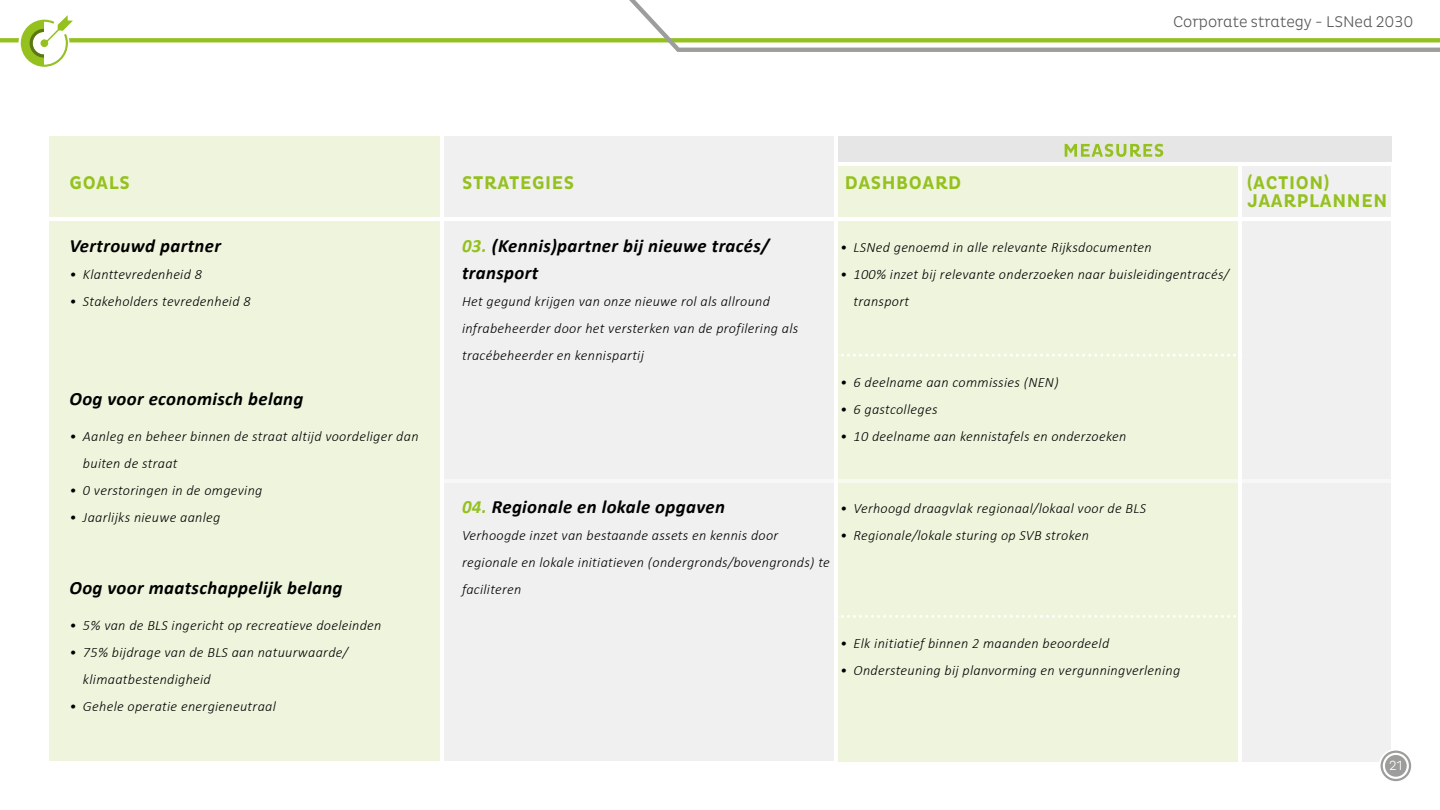
<style>
.page{position:relative;width:1440px;height:810px;background:#fff}
.page>*{position:absolute;margin:0;border:0;box-sizing:border-box;transform-origin:0 0}
.t1{font:italic 700 18.75px/27px "Calibri";letter-spacing:.02em;color:#000}
.t2{font:700 18.75px/18px "Pluto Cond";letter-spacing:.035em;color:#95c11f}
.t3{font:300 15.75px "Pluto Cond";color:#575756}
.t4{font:italic 300 14.25px/27px "Calibri";letter-spacing:.02em;color:#000}
.t5{font:300 13.5px "Pluto Cond";color:#fff}
.s1{color:#95c11f}
</style>
<div class="page">
<div style="left:49px;top:136px;width:393px;height:625px;background:#eff5dd"></div>
<div style="left:442px;top:136px;width:394px;height:625px;background:#f0f0f0"></div>
<div style="left:836px;top:165px;width:404px;height:596px;background:#eff5dd"></div>
<div style="left:1240px;top:165px;width:151px;height:596px;background:#f0f0f0"></div>
<div style="left:836px;top:136px;width:555px;height:29px;background:#e6e6e6"></div>
<hr style="left:44px;top:217px;width:1364px;height:4px;background:#fff">
<hr style="left:836px;top:163px;width:572px;height:3px;background:#fff">
<hr style="left:440px;top:123px;width:3px;height:687px;background:#fff">
<hr style="left:835px;top:123px;width:3px;height:687px;background:#fff">
<hr style="left:1238px;top:165px;width:3px;height:645px;background:#fff">
<hr style="left:441px;top:479px;width:965px;height:3px;background:#fff">
<svg style="left:1379px;top:749px;width:34px;height:34px"></svg>
<div style="left:1385px;top:755px;width:22px;height:22px;background:#9d9d9c;border-radius:50%"></div>
<div style="left:1381px;top:751px;width:30px;height:30px;border:2px solid #9d9d9c;border-radius:50%"></div>
<svg style="left:838px;top:354px;width:398px;height:3px"></svg>
<svg style="left:838px;top:615px;width:398px;height:3px"></svg>
<svg style="left:0;top:0;width:1440px;height:67px"></svg>
<svg style="left:1065px;top:144px;width:98px;height:13px"></svg>
<p class="t3" style="left:1173px;top:16px;width:242px">Corporate strategy - LSNed 2030</p>
<h1 class="t2" style="left:70px;top:175px;width:62px">GOALS</h1>
<h1 class="t2" style="left:462px;top:175px;width:114px">STRATEGIES</h1>
<h1 class="t2" style="left:845px;top:175px;width:118px">DASHBOARD</h1>
<h1 class="t2" style="left:1247px;top:174px;width:141px">(ACTION)<br>JAARPLANNEN</h1>
<h1 class="t1" style="left:69px;top:233px;width:153px">Vertrouwd partner</h1>
<p class="t4" style="left:69px;top:262px;width:134px">• Klanttevredenheid 8</p>
<p class="t4" style="left:69px;top:289px;width:183px">• Stakeholders tevredenheid 8</p>
<h1 class="t1" style="left:69px;top:386px;width:235px">Oog voor economisch belang</h1>
<p class="t4" style="left:83px;top:424px;width:337px;text-indent:-13px">• Aanleg en beheer binnen de straat altijd voordeliger dan buiten de straat</p>
<p class="t4" style="left:69px;top:478px;width:194px">• 0 verstoringen in de omgeving</p>
<p class="t4" style="left:69px;top:505px;width:152px">• Jaarlijks nieuwe aanleg</p>
<h1 class="t1" style="left:69px;top:575px;width:275px">Oog voor maatschappelijk belang</h1>
<p class="t4" style="left:69px;top:613px;width:313px">• 5% van de BLS ingericht op recreatieve doeleinden</p>
<p class="t4" style="left:83px;top:640px;width:267px;text-indent:-13px">• 75% bijdrage van de BLS aan natuurwaarde/ klimaatbestendigheid</p>
<p class="t4" style="left:69px;top:694px;width:208px">• Gehele operatie energieneutraal</p>
<h1 class="t1" style="left:462px;top:233px;width:309px"><span class="s1">03.</span> (Kennis)partner bij nieuwe tracés/ transport</h1>
<p class="t4" style="left:462px;top:289px;width:338px">Het gegund krijgen van onze nieuwe rol als allround infrabeheerder door het versterken van de profilering als tracébeheerder en kennispartij</p>
<p class="t4" style="left:840px;top:235px;width:313px">• LSNed genoemd in alle relevante Rijksdocumenten</p>
<p class="t4" style="left:854px;top:262px;width:377px;text-indent:-13px">• 100% inzet bij relevante onderzoeken naar buisleidingentracés/ transport</p>
<p class="t4" style="left:840px;top:370px;width:220px">• 6 deelname aan commissies (NEN)</p>
<p class="t4" style="left:840px;top:397px;width:99px">• 6 gastcolleges</p>
<p class="t4" style="left:840px;top:424px;width:288px">• 10 deelname aan kennistafels en onderzoeken</p>
<h1 class="t1" style="left:462px;top:494px;width:264px"><span class="s1">04.</span> Regionale en lokale opgaven</h1>
<p class="t4" style="left:462px;top:523px;width:369px">Verhoogde inzet van bestaande assets en kennis door regionale en lokale initiatieven (ondergronds/bovengronds) te faciliteren</p>
<p class="t4" style="left:840px;top:496px;width:308px">• Verhoogd draagvlak regionaal/lokaal voor de BLS</p>
<p class="t4" style="left:840px;top:523px;width:250px">• Regionale/lokale sturing op SVB stroken</p>
<p class="t4" style="left:840px;top:631px;width:271px">• Elk initiatief binnen 2 maanden beoordeeld</p>
<p class="t4" style="left:840px;top:658px;width:342px">• Ondersteuning bij planvorming en vergunningverlening</p>
<p class="t5" style="left:1389px;top:760px;width:15px">21</p>
</div>
